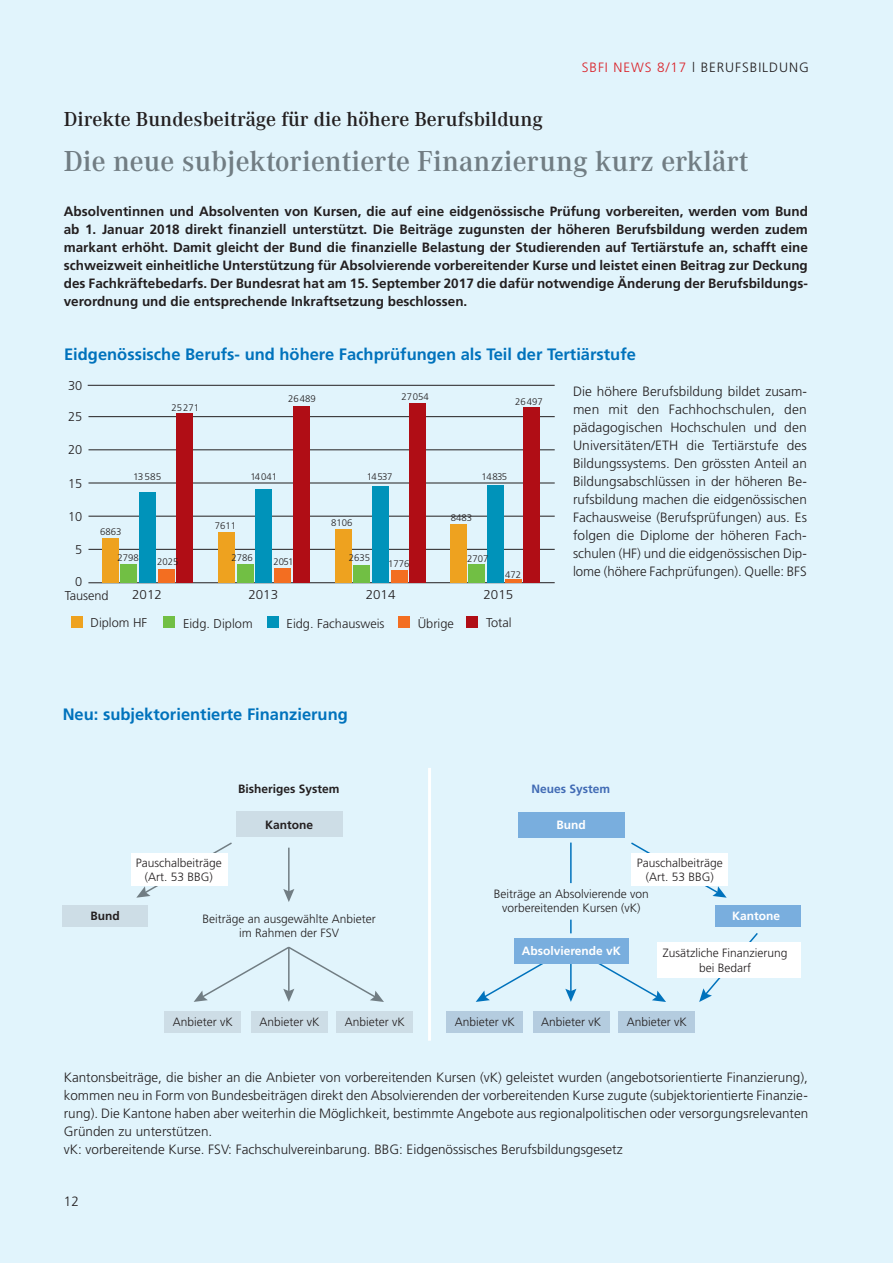
<style>
.page{position:relative;width:893px;height:1263px;background:#e1f4fc}
.page>*{position:absolute;margin:0;border:0;box-sizing:border-box;transform-origin:0 0}
.t1{font:30px "Corporate ATOT Dem";color:#717d83}
.t2{font:21px "Corporate ATOT Dem";color:#231f20}
.t3{font:700 16.5px "Frutiger LT Std";color:#0072bc}
.t4{font:300 13.5px/18px "Frutiger LT Std";color:#231f20;text-align:justify}
.t5{font:700 13.5px/18px "Frutiger LT Std";color:#231f20;text-align:justify}
.t6{font:300 13.5px "Frutiger LT Std";letter-spacing:.07em;color:#231f20}
.t7{font:300 12.75px "Frutiger LT Std";color:#231f20}
.t8{font:300 12.75px "Frutiger LT Std";color:#231f20;scale:1.05 1}
.t9{font:300 12px/14.4px "Frutiger LT Std";color:#231f20;text-align:center}
.t10{font:700 12px "Frutiger LT Std";color:#231f20}
.t11{font:700 12px "Frutiger LT Std";color:#fff}
.t12{font:700 12px "Frutiger LT Std";color:#406ab4}
.t13{font:300 9.6px "Frutiger LT Std";color:#231f20}
.t14{font:300 9.6px "Frutiger LT Std";color:#231f20;scale:1.05 1}
.s1{color:#da2128}
</style>
<div class="page">
<div style="left:71px;top:617px;width:12px;height:11px;background:#eea21f"></div>
<div style="left:164px;top:617px;width:11px;height:11px;background:#71bf44"></div>
<div style="left:267px;top:616px;width:12px;height:11px;background:#0093ba"></div>
<hr style="left:88px;top:582px;width:467px;height:1px;background:#231f20">
<hr style="left:88px;top:549px;width:467px;height:1px;background:#231f20">
<hr style="left:88px;top:516px;width:467px;height:1px;background:#231f20">
<hr style="left:88px;top:483px;width:467px;height:1px;background:#231f20">
<hr style="left:88px;top:450px;width:467px;height:1px;background:#231f20">
<hr style="left:88px;top:416px;width:467px;height:1px;background:#231f20">
<hr style="left:88px;top:385px;width:467px;height:1px;background:#231f20">
<div style="left:176px;top:413px;width:17px;height:169px;background:#b00d15"></div>
<div style="left:293px;top:406px;width:17px;height:176px;background:#b00d15"></div>
<div style="left:409px;top:403px;width:17px;height:179px;background:#b00d15"></div>
<div style="left:158px;top:568px;width:16px;height:14px;background:#f36e21"></div>
<div style="left:274px;top:568px;width:17px;height:14px;background:#f36e21"></div>
<div style="left:391px;top:570px;width:16px;height:12px;background:#f36e21"></div>
<div style="left:139px;top:492px;width:17px;height:90px;background:#0093ba"></div>
<div style="left:256px;top:489px;width:16px;height:93px;background:#0093ba"></div>
<div style="left:372px;top:486px;width:17px;height:96px;background:#0093ba"></div>
<div style="left:120px;top:564px;width:17px;height:18px;background:#71bf44"></div>
<div style="left:237px;top:564px;width:17px;height:18px;background:#71bf44"></div>
<div style="left:353px;top:565px;width:17px;height:17px;background:#71bf44"></div>
<div style="left:102px;top:537px;width:17px;height:45px;background:#eea21f"></div>
<div style="left:218px;top:532px;width:17px;height:50px;background:#eea21f"></div>
<div style="left:335px;top:529px;width:17px;height:53px;background:#eea21f"></div>
<div style="left:398px;top:617px;width:12px;height:11px;background:#f36e21"></div>
<div style="left:467px;top:616px;width:11px;height:11px;background:#b00d15"></div>
<div style="left:450px;top:524px;width:17px;height:59px;background:#eea21f"></div>
<div style="left:468px;top:565px;width:17px;height:18px;background:#71bf44"></div>
<div style="left:487px;top:485px;width:17px;height:98px;background:#0093ba"></div>
<hr style="left:505px;top:579px;width:17px;height:4px;background:#f36e21">
<div style="left:523px;top:408px;width:17px;height:175px;background:#b00d15"></div>
<svg style="left:699px;top:933px;width:59px;height:69px"></svg>
<div style="left:657px;top:942px;width:143px;height:36px;background:#fff"></div>
<svg style="left:136px;top:842px;width:96px;height:56px"></svg>
<div style="left:131px;top:853px;width:96px;height:33px;background:#fff"></div>
<div style="left:236px;top:812px;width:106px;height:25px;background:#cddde6"></div>
<div style="left:63px;top:905px;width:85px;height:21px;background:#cddde6"></div>
<hr style="left:288px;top:848px;width:2px;height:45px;background:#717d83">
<svg style="left:283px;top:889px;width:11px;height:13px"></svg>
<svg style="left:194px;top:946px;width:190px;height:56px"></svg>
<svg style="left:631px;top:842px;width:96px;height:56px"></svg>
<div style="left:631px;top:853px;width:97px;height:33px;background:#fff"></div>
<div style="left:518px;top:812px;width:106px;height:25px;background:#79aede"></div>
<div style="left:446px;top:1011px;width:77px;height:21px;background:#b4ccdf"></div>
<div style="left:715px;top:905px;width:85px;height:21px;background:#79aede"></div>
<svg style="left:570px;top:920px;width:2px;height:13px"></svg>
<svg style="left:476px;top:963px;width:190px;height:39px"></svg>
<hr style="left:428px;top:768px;width:3px;height:273px;background:#fff">
<div style="left:514px;top:938px;width:115px;height:25px;background:#79aede"></div>
<hr style="left:570px;top:842px;width:2px;height:41px;background:#0072bc">
<div style="left:533px;top:1011px;width:77px;height:21px;background:#b4ccdf"></div>
<div style="left:618px;top:1011px;width:77px;height:21px;background:#b4ccdf"></div>
<div style="left:165px;top:1011px;width:76px;height:21px;background:#cddde6"></div>
<div style="left:251px;top:1011px;width:77px;height:21px;background:#cddde6"></div>
<div style="left:337px;top:1011px;width:76px;height:21px;background:#cddde6"></div>
<p class="t6" style="left:582px;top:60px;width:228px"><span class="s1">SBFI NEWS 8/17</span> l BERUFSBILDUNG</p>
<h2 class="t2" style="left:64px;top:108px;width:481px">Direkte Bundesbeiträge für die höhere Berufsbildung</h2>
<h1 class="t1" style="left:64px;top:144px;width:686px">Die neue subjektorientierte Finanzierung kurz erklärt</h1>
<p class="t5" style="left:64px;top:202px;width:746px">Absolventinnen und Absolventen von Kursen, die auf eine eidgenössische Prüfung vorbereiten, werden vom Bund ab 1. Januar 2018 direkt finanziell unterstützt. Die Beiträge zugunsten der höheren Berufsbildung werden zudem markant erhöht. Damit gleicht der Bund die finanzielle Belastung der Studierenden auf Tertiärstufe an, schafft eine schweizweit einheitliche Unterstützung für Absolvierende vorbereitender Kurse und leistet einen Beitrag zur Deckung des Fachkräftebedarfs. Der Bundesrat hat am 15. September 2017 die dafür notwendige Änderung der Berufsbildungs&shy;verordnung und die entsprechende Inkraftsetzung beschlossen.</p>
<p class="t3" style="left:64px;top:345px;width:573px">Eidgenössische Berufs- und höhere Fachprüfungen als Teil der Tertiärstufe</p>
<p class="t7" style="left:68px;top:378px;width:16px">30</p>
<p class="t7" style="left:68px;top:410px;width:16px">25</p>
<p class="t7" style="left:68px;top:443px;width:16px">20</p>
<p class="t7" style="left:68px;top:476px;width:16px">15</p>
<p class="t7" style="left:68px;top:509px;width:16px">10</p>
<p class="t7" style="left:75px;top:542px;width:9px">5</p>
<p class="t7" style="left:75px;top:574px;width:9px">0</p>
<p class="t13" style="left:172px;top:402px;width:29px">25271</p>
<p class="t13" style="left:288px;top:393px;width:29px">26489</p>
<p class="t13" style="left:401px;top:391px;width:29px">27054</p>
<p class="t13" style="left:515px;top:396px;width:29px">26497</p>
<p class="t13" style="left:100px;top:526px;width:23px">6863</p>
<p class="t14" style="left:133px;top:471px;width:28px">13585</p>
<p class="t13" style="left:250px;top:471px;width:28px">14041</p>
<p class="t13" style="left:367px;top:471px;width:27px">14537</p>
<p class="t13" style="left:482px;top:471px;width:27px">14835</p>
<p class="t13" style="left:451px;top:512px;width:23px">8483</p>
<p class="t13" style="left:215px;top:520px;width:23px">7611</p>
<p class="t13" style="left:331px;top:517px;width:23px">8106</p>
<p class="t13" style="left:118px;top:552px;width:23px">2798</p>
<p class="t13" style="left:232px;top:552px;width:23px">2786</p>
<p class="t13" style="left:349px;top:552px;width:23px">2635</p>
<p class="t13" style="left:157px;top:556px;width:23px">2025</p>
<p class="t13" style="left:273px;top:556px;width:22px">2051</p>
<p class="t13" style="left:388px;top:558px;width:23px">1776</p>
<p class="t13" style="left:467px;top:553px;width:23px">2707</p>
<p class="t13" style="left:505px;top:569px;width:17px">472</p>
<p class="t7" style="left:65px;top:588px;width:46px">Tausend</p>
<p class="t8" style="left:132px;top:587px;width:30px">2012</p>
<p class="t8" style="left:248px;top:587px;width:30px">2013</p>
<p class="t8" style="left:366px;top:587px;width:30px">2014</p>
<p class="t8" style="left:483px;top:588px;width:30px">2015</p>
<p class="t7" style="left:91px;top:615px;width:58px">Diplom HF</p>
<p class="t7" style="left:183px;top:616px;width:71px">Eidg. Diplom</p>
<p class="t7" style="left:287px;top:616px;width:99px">Eidg. Fachausweis</p>
<p class="t3" style="left:63px;top:705px;width:287px">Neu: subjektorientierte Finanzierung</p>
<p class="t7" style="left:418px;top:616px;width:38px">Übrige</p>
<p class="t7" style="left:486px;top:615px;width:27px">Total</p>
<p class="t4" style="left:573px;top:383px;width:236px">Die höhere Berufsbildung bildet zusam&shy;men mit den Fachhochschulen, den pädagogischen Hochschulen und den Universitäten/ETH die Tertiärstufe des Bildungssystems. Den grössten Anteil an Bildungsabschlüssen in der höheren Be&shy;rufsbildung machen die eidgenössischen Fachausweise (Berufsprüfungen) aus. Es folgen die Diplome der höheren Fach&shy;schulen (HF) und die eidgenössischen Dip&shy;lome (höhere Fachprüfungen). Quelle: BFS</p>
<p class="t10" style="left:91px;top:908px;width:31px">Bund</p>
<p class="t10" style="left:238px;top:781px;width:103px">Bisheriges System</p>
<p class="t9" style="left:136px;top:855px;width:88px">Pauschalbeiträge (Art. 53 BBG)</p>
<p class="t10" style="left:265px;top:817px;width:50px">Kantone</p>
<p class="t9" style="left:203px;top:912px;width:175px">Beiträge an ausgewählte Anbieter im Rahmen der FSV</p>
<p class="t12" style="left:531px;top:781px;width:80px">Neues System</p>
<p class="t11" style="left:557px;top:817px;width:31px">Bund</p>
<p class="t9" style="left:637px;top:855px;width:88px">Pauschalbeiträge (Art. 53 BBG)</p>
<p class="t9" style="left:494px;top:886px;width:157px">Beiträge an Absolvierende von vorbereitenden Kursen (vK)</p>
<p class="t11" style="left:732px;top:908px;width:50px">Kantone</p>
<p class="t11" style="left:522px;top:943px;width:101px">Absolvierende vK</p>
<p class="t9" style="left:663px;top:946px;width:126px">Zusätzliche Finanzierung bei Bedarf</p>
<p class="t9" style="left:173px;top:1014px;width:62px">Anbieter vK</p>
<p class="t9" style="left:259px;top:1014px;width:61px">Anbieter vK</p>
<p class="t9" style="left:345px;top:1014px;width:61px">Anbieter vK</p>
<p class="t9" style="left:541px;top:1014px;width:61px">Anbieter vK</p>
<p class="t9" style="left:627px;top:1014px;width:61px">Anbieter vK</p>
<p class="t9" style="left:455px;top:1014px;width:61px">Anbieter vK</p>
<p class="t4" style="left:64px;top:1069px;width:746px;text-align:left">Kantonsbeiträge, die bisher an die Anbieter von vorbereitenden Kursen (vK) geleistet wurden (angebotsorientierte Finanzierung), kommen neu in Form von Bundesbeiträgen direkt den Absolvierenden der vorbereitenden Kurse zugute (subjektorientierte Finanzie&shy;rung). Die Kantone haben aber weiterhin die Möglichkeit, bestimmte Angebote aus regionalpolitischen oder versorgungsrelevanten Gründen zu unterstützen.<br>vK: vorbereitende Kurse. FSV: Fachschulvereinbarung. BBG: Eidgenössisches Berufsbildungsgesetz</p>
<p class="t4" style="left:64px;top:1193px;width:17px">12</p>
</div>
